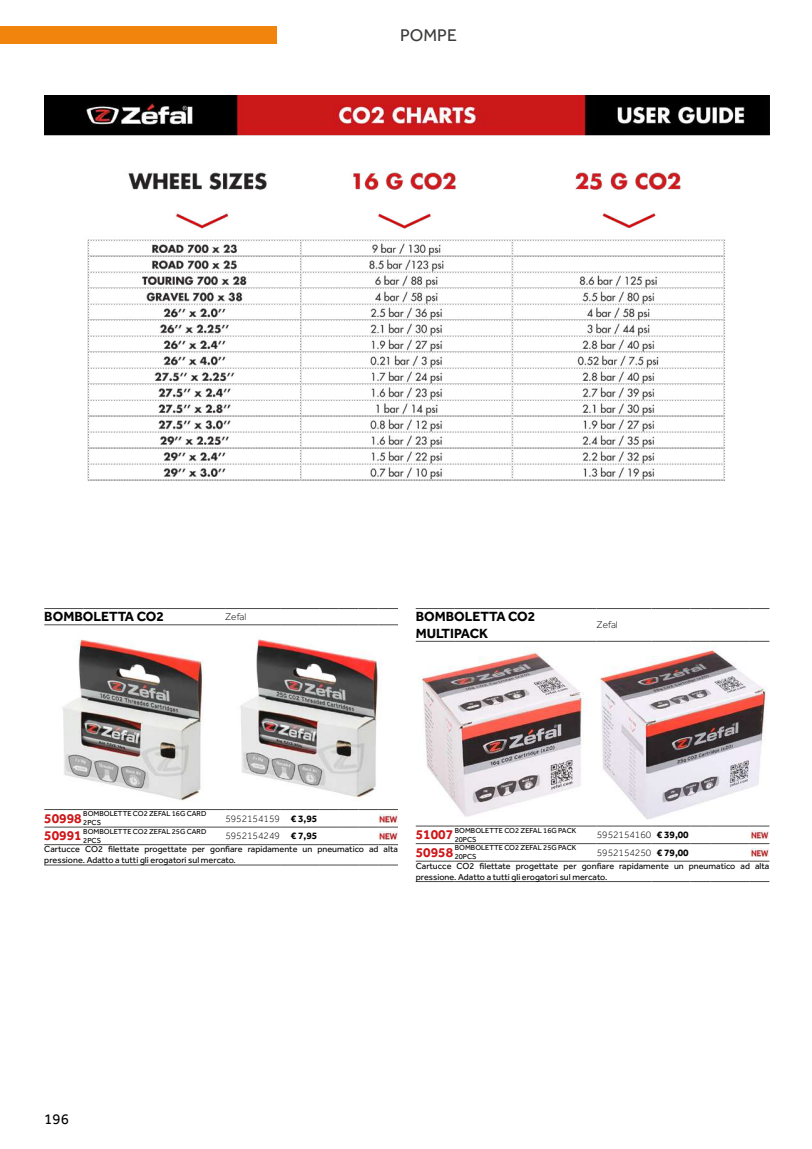
<style>
.page{position:relative;width:812px;height:1149px;background:#fff}
.page>*{position:absolute;margin:0;border:0;box-sizing:border-box;transform-origin:0 0}
.t1{font:17.5px "Effra";color:#3c3c3b}
.t2{font:15px "Effra";color:#000}
.t3{font:700 13.75px/16.5px "Effra";color:#000}
.t4{font:700 13.75px "Effra";color:#cd1719}
.t5{font:300 10px "Effra";color:#000}
.t6{font:9px/10.8px "Effra";color:#020203}
.t7{font:7.5px/9px "Effra";color:#000}
.s1{font-weight:700}
</style>
<div class="page">
<div style="left:0;top:27px;width:276px;height:17px;background:#f0840d"></div>
<img style="left:44px;top:96px;width:725px;height:385px">
<hr style="left:44px;top:809px;width:39px;height:1px;background:#4a4a49">
<hr style="left:83px;top:809px;width:142px;height:1px;background:#4a4a49">
<hr style="left:225px;top:809px;width:55px;height:1px;background:#4a4a49">
<hr style="left:280px;top:809px;width:39px;height:1px;background:#4a4a49">
<svg style="left:319px;top:809px;width:79px;height:1px"></svg>
<hr style="left:44px;top:826px;width:39px;height:1px;background:#4a4a49">
<hr style="left:83px;top:826px;width:142px;height:1px;background:#4a4a49">
<hr style="left:225px;top:826px;width:55px;height:1px;background:#4a4a49">
<hr style="left:280px;top:826px;width:39px;height:1px;background:#4a4a49">
<svg style="left:319px;top:826px;width:79px;height:1px"></svg>
<hr style="left:44px;top:844px;width:39px;height:1px;background:#4a4a49">
<hr style="left:83px;top:844px;width:142px;height:1px;background:#4a4a49">
<hr style="left:225px;top:844px;width:55px;height:1px;background:#4a4a49">
<hr style="left:280px;top:844px;width:39px;height:1px;background:#4a4a49">
<svg style="left:319px;top:844px;width:79px;height:1px"></svg>
<hr style="left:44px;top:864px;width:39px;height:1px;background:#4a4a49">
<hr style="left:83px;top:864px;width:142px;height:1px;background:#4a4a49">
<hr style="left:225px;top:864px;width:55px;height:1px;background:#4a4a49">
<hr style="left:280px;top:864px;width:39px;height:1px;background:#4a4a49">
<svg style="left:319px;top:864px;width:79px;height:1px"></svg>
<hr style="left:225px;top:624px;width:55px;height:1px;background:#4a4a49">
<hr style="left:280px;top:624px;width:39px;height:1px;background:#4a4a49">
<svg style="left:319px;top:624px;width:79px;height:1px"></svg>
<hr style="left:44px;top:608px;width:39px;height:1px;background:#4a4a49">
<hr style="left:83px;top:608px;width:142px;height:1px;background:#4a4a49">
<hr style="left:44px;top:624px;width:39px;height:1px;background:#4a4a49">
<hr style="left:83px;top:624px;width:142px;height:1px;background:#4a4a49">
<hr style="left:225px;top:608px;width:55px;height:1px;background:#4a4a49">
<hr style="left:280px;top:608px;width:39px;height:1px;background:#4a4a49">
<svg style="left:319px;top:608px;width:79px;height:1px"></svg>
<img style="left:62px;top:639px;width:142px;height:162px">
<img style="left:240px;top:639px;width:142px;height:160px">
<img style="left:378px;top:814px;width:19px;height:8px">
<img style="left:378px;top:831px;width:19px;height:8px">
<hr style="left:415px;top:825px;width:39px;height:1px;background:#4a4a49">
<hr style="left:454px;top:825px;width:142px;height:1px;background:#4a4a49">
<hr style="left:596px;top:825px;width:55px;height:1px;background:#4a4a49">
<hr style="left:651px;top:825px;width:39px;height:1px;background:#4a4a49">
<svg style="left:690px;top:825px;width:79px;height:1px"></svg>
<hr style="left:415px;top:843px;width:39px;height:1px;background:#4a4a49">
<hr style="left:454px;top:843px;width:142px;height:1px;background:#4a4a49">
<hr style="left:596px;top:843px;width:55px;height:1px;background:#4a4a49">
<hr style="left:651px;top:843px;width:39px;height:1px;background:#4a4a49">
<svg style="left:690px;top:843px;width:79px;height:1px"></svg>
<hr style="left:415px;top:860px;width:39px;height:1px;background:#4a4a49">
<hr style="left:454px;top:860px;width:142px;height:1px;background:#4a4a49">
<hr style="left:596px;top:860px;width:55px;height:1px;background:#4a4a49">
<hr style="left:651px;top:860px;width:39px;height:1px;background:#4a4a49">
<svg style="left:690px;top:860px;width:79px;height:1px"></svg>
<hr style="left:415px;top:881px;width:39px;height:1px;background:#4a4a49">
<hr style="left:454px;top:881px;width:142px;height:1px;background:#4a4a49">
<hr style="left:596px;top:881px;width:55px;height:1px;background:#4a4a49">
<hr style="left:651px;top:881px;width:39px;height:1px;background:#4a4a49">
<svg style="left:690px;top:881px;width:79px;height:1px"></svg>
<hr style="left:596px;top:641px;width:55px;height:1px;background:#4a4a49">
<hr style="left:651px;top:641px;width:39px;height:1px;background:#4a4a49">
<svg style="left:690px;top:641px;width:79px;height:1px"></svg>
<hr style="left:415px;top:608px;width:39px;height:1px;background:#4a4a49">
<hr style="left:454px;top:608px;width:142px;height:1px;background:#4a4a49">
<hr style="left:415px;top:641px;width:39px;height:1px;background:#4a4a49">
<hr style="left:454px;top:641px;width:142px;height:1px;background:#4a4a49">
<hr style="left:596px;top:608px;width:55px;height:1px;background:#4a4a49">
<hr style="left:651px;top:608px;width:39px;height:1px;background:#4a4a49">
<svg style="left:690px;top:608px;width:79px;height:1px"></svg>
<img style="left:418px;top:646px;width:167px;height:171px">
<img style="left:595px;top:646px;width:171px;height:174px">
<img style="left:750px;top:830px;width:18px;height:8px">
<img style="left:750px;top:848px;width:18px;height:8px">
<h1 class="t1" style="left:400px;top:25px;width:58px">POMPE</h1>
<h3 class="t3" style="left:44px;top:608px;width:121px">BOMBOLETTA CO2</h3>
<p class="t5" style="left:225px;top:611px;width:23px">Zefal</p>
<h3 class="t3" style="left:415px;top:608px;width:121px">BOMBOLETTA CO2<br>MULTIPACK</h3>
<p class="t5" style="left:596px;top:619px;width:23px">Zefal</p>
<h3 class="t4" style="left:44px;top:809px;width:39px">50998</h3>
<p class="t7" style="left:83px;top:809px;width:124px">BOMBOLETTE CO2 ZEFAL 16G CARD<br>2PCS</p>
<p class="t5" style="left:225px;top:812px;width:93px">5952154159 <span class="s1">€ 3,95</span></p>
<h3 class="t4" style="left:44px;top:827px;width:39px">50991</h3>
<p class="t7" style="left:83px;top:826px;width:124px">BOMBOLETTE CO2 ZEFAL 25G CARD<br>2PCS</p>
<p class="t5" style="left:225px;top:830px;width:93px">5952154249 <span class="s1">€ 7,95</span></p>
<p class="t6" style="left:44px;top:843px;width:355px">Cartucce CO2 filettate progettate per gonfiare rapidamente un pneumatico ad alta pressione. Adatto a tutti gli erogatori sul mercato.</p>
<h3 class="t4" style="left:415px;top:826px;width:39px">51007</h3>
<p class="t7" style="left:454px;top:825px;width:123px">BOMBOLETTE CO2 ZEFAL 16G PACK<br>20PCS</p>
<p class="t5" style="left:596px;top:829px;width:93px">5952154160 <span class="s1">€ 39,00</span></p>
<h3 class="t4" style="left:415px;top:843px;width:39px">50958</h3>
<p class="t7" style="left:454px;top:843px;width:123px">BOMBOLETTE CO2 ZEFAL 25G PACK<br>20PCS</p>
<p class="t5" style="left:596px;top:846px;width:93px">5952154250 <span class="s1">€ 79,00</span></p>
<p class="t6" style="left:415px;top:860px;width:355px">Cartucce CO2 filettate progettate per gonfiare rapidamente un pneumatico ad alta pressione. Adatto a tutti gli erogatori sul mercato.</p>
<h2 class="t2" style="left:44px;top:1110px;width:26px">196</h2>
</div>
